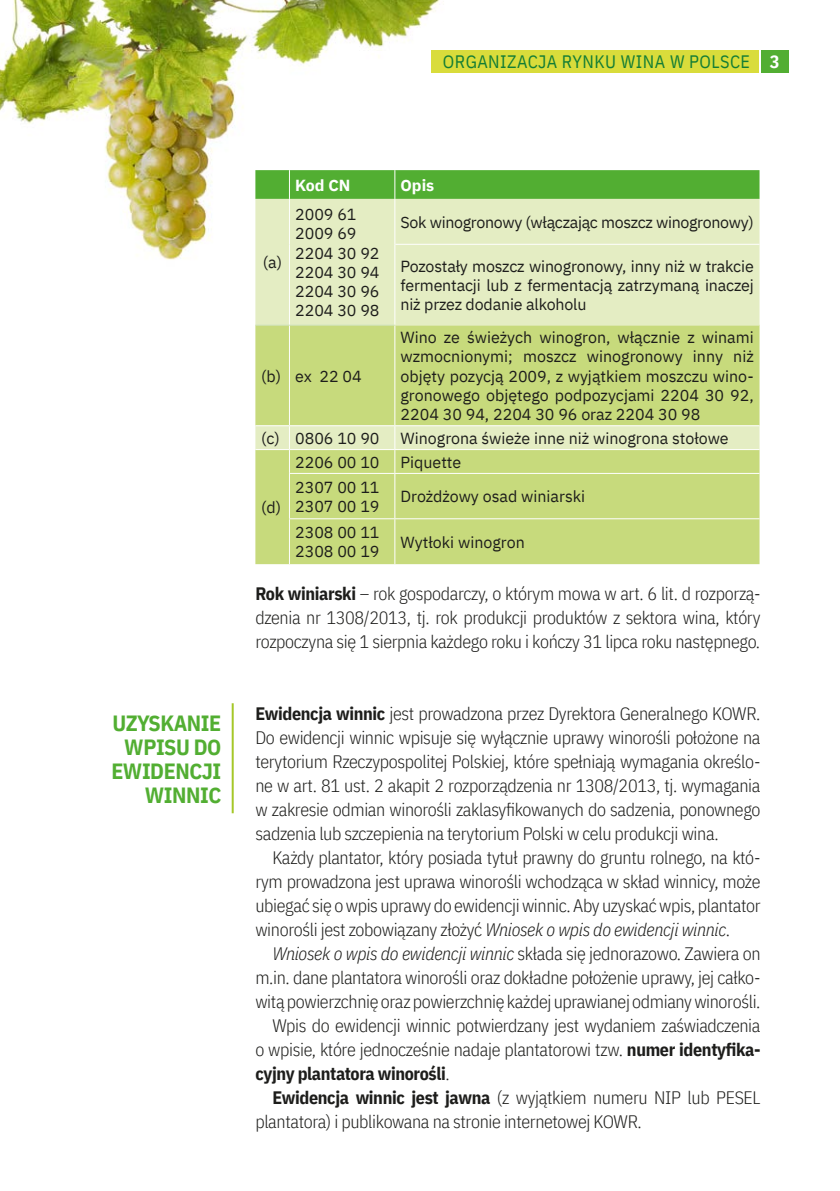
<style>
.page{position:relative;width:840px;height:1191px;background:#fff}
.page>*{position:absolute;margin:0;border:0;box-sizing:border-box;transform-origin:0 0}
.t1{font:700 22px/24px "IBM Plex Sans Cond";letter-spacing:-.02em;color:#52ae32;text-align:right}
.t2{font:300 18px/24px "IBM Plex Sans Cond";letter-spacing:-.02em;color:#1d1d1b;text-align:justify}
.t3{font:18px "IBM Plex Sans Cond";letter-spacing:.025em;color:#137d35}
.t4{font:700 18px "IBM Plex Sans Cond";letter-spacing:-.02em;color:#1d1d1b}
.t5{font:16px/19.2px "IBM Plex Sans";color:#1d1d1b}
.t6{font:16px "IBM Plex Sans";letter-spacing:-.02em;color:#1d1d1b}
.t7{font:700 16px "IBM Plex Sans";color:#fff}
.s1{font-weight:700;color:#fff}
.s2{font-weight:700}
.s3{font-style:italic}
.s4{font-weight:300}
</style>
<div class="page">
<img style="left:0;top:0;width:440px;height:260px">
<div style="left:255px;top:199px;width:504px;height:125px;background:#e4edc3"></div>
<svg style="left:255px;top:325px;width:504px;height:239px;background:#cadc83"></svg>
<hr style="left:255px;top:425px;width:34px;height:1px;background:#fff">
<hr style="left:289px;top:425px;width:105px;height:1px;background:#fff">
<hr style="left:394px;top:425px;width:365px;height:1px;background:#fff">
<hr style="left:255px;top:449px;width:34px;height:1px;background:#fff">
<hr style="left:289px;top:449px;width:105px;height:1px;background:#fff">
<hr style="left:394px;top:449px;width:365px;height:1px;background:#fff">
<hr style="left:289px;top:473px;width:105px;height:1px;background:#fff">
<hr style="left:394px;top:473px;width:365px;height:1px;background:#fff">
<hr style="left:289px;top:518px;width:105px;height:1px;background:#fff">
<hr style="left:394px;top:518px;width:365px;height:1px;background:#fff">
<hr style="left:255px;top:324px;width:34px;height:1px;background:#d1e5bf">
<hr style="left:289px;top:324px;width:105px;height:1px;background:#d1e5bf">
<hr style="left:394px;top:324px;width:365px;height:1px;background:#e4edc3">
<svg style="left:255px;top:170px;width:504px;height:29px;background:#54ae34"></svg>
<hr style="left:289px;top:199px;width:1px;height:45px;background:#fff">
<hr style="left:289px;top:244px;width:1px;height:80px;background:#fff">
<hr style="left:394px;top:199px;width:1px;height:45px;background:#fff">
<hr style="left:394px;top:244px;width:1px;height:80px;background:#fff">
<hr style="left:289px;top:325px;width:1px;height:100px;background:#fff">
<hr style="left:394px;top:325px;width:1px;height:100px;background:#fff">
<svg style="left:289px;top:426px;width:1px;height:47px"></svg>
<svg style="left:394px;top:426px;width:1px;height:47px"></svg>
<hr style="left:289px;top:474px;width:1px;height:44px;background:#fff">
<hr style="left:394px;top:474px;width:1px;height:44px;background:#fff">
<hr style="left:289px;top:519px;width:1px;height:45px;background:#fff">
<hr style="left:394px;top:519px;width:1px;height:45px;background:#fff">
<hr style="left:395px;top:244px;width:364px;height:1px;background:#fff">
<hr style="left:231px;top:703px;width:2px;height:110px;background:#a5c728">
<div style="left:431px;top:50px;width:327px;height:23px;background:#d9dc3b"></div>
<div style="left:760px;top:50px;width:28px;height:23px;background:#52ae32"></div>
<p class="t3" style="left:442px;top:48px;width:338px">ORGANIZACJA RYNKU WINA W POLSCE <span class="s1">3</span></p>
<p class="t1" style="left:111px;top:709px;width:111px">UZYSKANIE<br>WPISU DO<br>EWIDENCJI<br>WINNIC</p>
<p class="t5" style="left:262px;top:252px;width:21px">(a)</p>
<p class="t7" style="left:295px;top:172px;width:57px">Kod CN</p>
<p class="t7" style="left:400px;top:172px;width:35px">Opis</p>
<p class="t5" style="left:295px;top:204px;width:86px">2009 61<br>2009 69<br>2204 30 92<br>2204 30 94<br>2204 30 96<br>2204 30 98</p>
<p class="t6" style="left:400px;top:210px;width:354px">Sok winogronowy (włączając moszcz winogronowy)</p>
<p class="t5" style="left:400px;top:255px;width:354px;text-align:justify">Pozostały moszcz winogronowy, inny niż w trakcie fermentacji lub z fermentacją zatrzymaną inaczej niż przez dodanie alkoholu</p>
<p class="t5" style="left:261px;top:365px;width:102px">(b) ex 22 04</p>
<p class="t5" style="left:400px;top:327px;width:354px;text-align:justify">Wino ze świeżych winogron, włącznie z winami wzmocnionymi; moszcz winogronowy inny niż objęty pozycją 2009, z wyjątkiem moszczu wino&shy;gronowego objętego podpozycjami 2204 30 92, 2204 30 94, 2204 30 96 oraz 2204 30 98</p>
<p class="t5" style="left:261px;top:427px;width:120px">(c) 0806 10 90</p>
<p class="t5" style="left:400px;top:427px;width:329px">Winogrona świeże inne niż winogrona stołowe</p>
<p class="t5" style="left:261px;top:496px;width:22px">(d)</p>
<p class="t5" style="left:295px;top:451px;width:86px">2206 00 10</p>
<p class="t5" style="left:400px;top:451px;width:62px">Piquette</p>
<p class="t5" style="left:295px;top:476px;width:86px">2307 00 11<br>2307 00 19</p>
<p class="t5" style="left:400px;top:486px;width:186px">Drożdżowy osad winiarski</p>
<p class="t5" style="left:295px;top:521px;width:86px">2308 00 11<br>2308 00 19</p>
<p class="t5" style="left:400px;top:531px;width:126px">Wytłoki winogron</p>
<p class="t2" style="left:255px;top:580px;width:506px"><span class="s2">Rok winiarski</span> – rok gospodarczy, o którym mowa w art. 6 lit. d rozporzą&shy;dzenia nr 1308/2013, tj. rok produkcji produktów z sektora wina, który rozpoczyna się 1 sierpnia każdego roku i kończy 31 lipca roku następnego.</p>
<p class="t2" style="left:255px;top:700px;width:506px"><span class="s2">Ewidencja winnic</span> jest prowadzona przez Dyrektora Generalnego KOWR.<br>Do ewidencji winnic wpisuje się wyłącznie uprawy winorośli położone na terytorium Rzeczypospolitej Polskiej, które spełniają wymagania określo&shy;ne w art. 81 ust. 2 akapit 2 rozporządzenia nr 1308/2013, tj. wymagania w zakresie odmian winorośli zaklasyfikowanych do sadzenia, ponownego sadzenia lub szczepienia na terytorium Polski w celu produkcji wina.</p>
<p class="t2" style="left:255px;top:844px;width:506px;text-indent:17px">Każdy plantator, który posiada tytuł prawny do gruntu rolnego, na któ&shy;rym prowadzona jest uprawa winorośli wchodząca w skład winnicy, może ubiegać się o wpis uprawy do ewidencji winnic. Aby uzyskać wpis, plantator winorośli jest zobowiązany złożyć <span class="s3">Wniosek o wpis do ewidencji winnic</span>.</p>
<p class="t2" style="left:272px;top:940px;width:489px"><span class="s3">Wniosek o wpis do ewidencji winnic</span> składa się jednorazowo. Zawiera on</p>
<p class="t2" style="left:255px;top:964px;width:506px">m.in. dane plantatora winorośli oraz dokładne położenie uprawy, jej całko-</p>
<p class="t2" style="left:255px;top:988px;width:506px">witą powierzchnię oraz powierzchnię każdej uprawianej odmiany winorośli.</p>
<p class="t2" style="left:272px;top:1012px;width:489px">Wpis do ewidencji winnic potwierdzany jest wydaniem zaświadczenia</p>
<p class="t2" style="left:255px;top:1036px;width:506px">o wpisie, które jednocześnie nadaje plantatorowi tzw. <span class="s2">numer identyfika-</span></p>
<p class="t4" style="left:255px;top:1059px;width:196px">cyjny plantatora winorośli<span class="s4">.</span></p>
<p class="t2" style="left:272px;top:1084px;width:489px"><span class="s2">Ewidencja winnic jest jawna</span> (z wyjątkiem numeru NIP lub PESEL</p>
<p class="t2" style="left:255px;top:1108px;width:388px">plantatora) i publikowana na stronie internetowej KOWR.</p>
</div>
